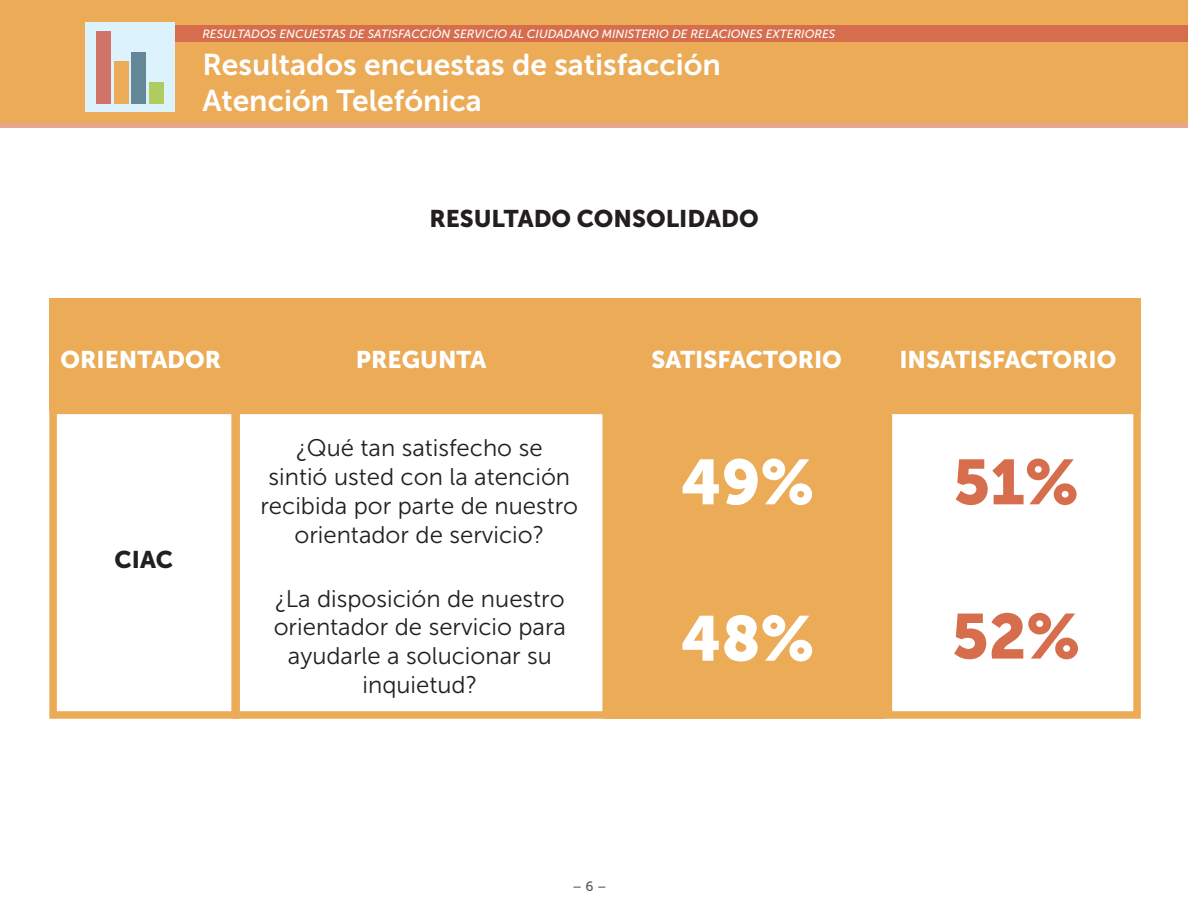
<style>
.page{position:relative;width:1188px;height:918px;background:#fff}
.page>*{position:absolute;margin:0;border:0;box-sizing:border-box;transform-origin:0 0}
.Texto_general{font:63px "Museo Sans 900";color:#fff}
.Texto_general-2{font:63px "Museo Sans 900";color:#d66e4e}
.t1{font:30px "Museo Sans 700";color:#fff}
.t2{font:24px/28.8px "Museo Sans 300";color:#231f20;text-align:center}
.t3{font:24px "Museo Sans 900";color:#fff}
.t4{font:24px "Museo Sans 900";color:#231f20}
.t5{font:13.5px "Museo Sans 500";color:#57585a}
.t6{font:italic 11.85px "Museo Sans 500";color:#fff}
</style>
<div class="page">
<div style="left:0;top:0;width:1188px;height:123px;background:#ebab57"></div>
<div style="left:93px;top:25px;width:1095px;height:16px;background:#d66e4e"></div>
<div style="left:0;top:123px;width:1188px;height:5px;background:#e8a78d"></div>
<div style="left:85px;top:22px;width:90px;height:89px;background:#dcf2fc"></div>
<div style="left:96px;top:32px;width:15px;height:72px;background:#d17369"></div>
<div style="left:114px;top:61px;width:15px;height:43px;background:#ebab57"></div>
<div style="left:131px;top:52px;width:15px;height:52px;background:#638796"></div>
<div style="left:149px;top:83px;width:15px;height:21px;background:#b0cc5e"></div>
<div style="left:49px;top:407px;width:190px;height:312px;border:8px solid #ebab57"></div>
<div style="left:232px;top:407px;width:378px;height:312px;border:8px solid #ebab57"></div>
<div style="left:885px;top:407px;width:256px;height:312px;border:8px solid #ebab57"></div>
<div style="left:49px;top:298px;width:1092px;height:113px;background:#ebab57"></div>
<div style="left:605px;top:407px;width:280px;height:312px;background:#ebab57"></div>
<p class="t6" style="left:202px;top:27px;width:634px">RESULTADOS ENCUESTAS DE SATISFACCIÓN SERVICIO AL CIUDADANO MINISTERIO DE RELACIONES EXTERIORES</p>
<p class="t1" style="left:202px;top:48px;width:520px">Resultados encuestas de satisfacción</p>
<p class="t1" style="left:202px;top:84px;width:281px">Atención Telefónica</p>
<p class="t4" style="left:429px;top:205px;width:331px">RESULTADO CONSOLIDADO</p>
<p class="t3" style="left:61px;top:346px;width:162px">ORIENTADOR</p>
<p class="t3" style="left:356px;top:346px;width:132px">PREGUNTA</p>
<p class="t3" style="left:652px;top:346px;width:192px">SATISFACTORIO</p>
<p class="t3" style="left:899px;top:346px;width:219px">INSATISFACTORIO</p>
<p class="t4" style="left:115px;top:546px;width:60px">CIAC</p>
<p class="t2" style="left:261px;top:434px;width:319px">¿Qué tan satisfecho se<br>sintió usted con la atención recibida por parte de nuestro orientador de servicio?</p>
<p class="t2" style="left:274px;top:584px;width:294px">¿La disposición de nuestro orientador de servicio para ayudarle a solucionar su inquietud?</p>
<p class="t5" style="left:572px;top:879px;width:36px">– 6 –</p>
<p class="Texto_general" style="left:681px;top:447px;width:135px">49%</p>
<p class="Texto_general" style="left:681px;top:603px;width:135px">48%</p>
<p class="Texto_general-2" style="left:953px;top:447px;width:127px">51%</p>
<p class="Texto_general-2" style="left:952px;top:601px;width:130px">52%</p>
</div>
